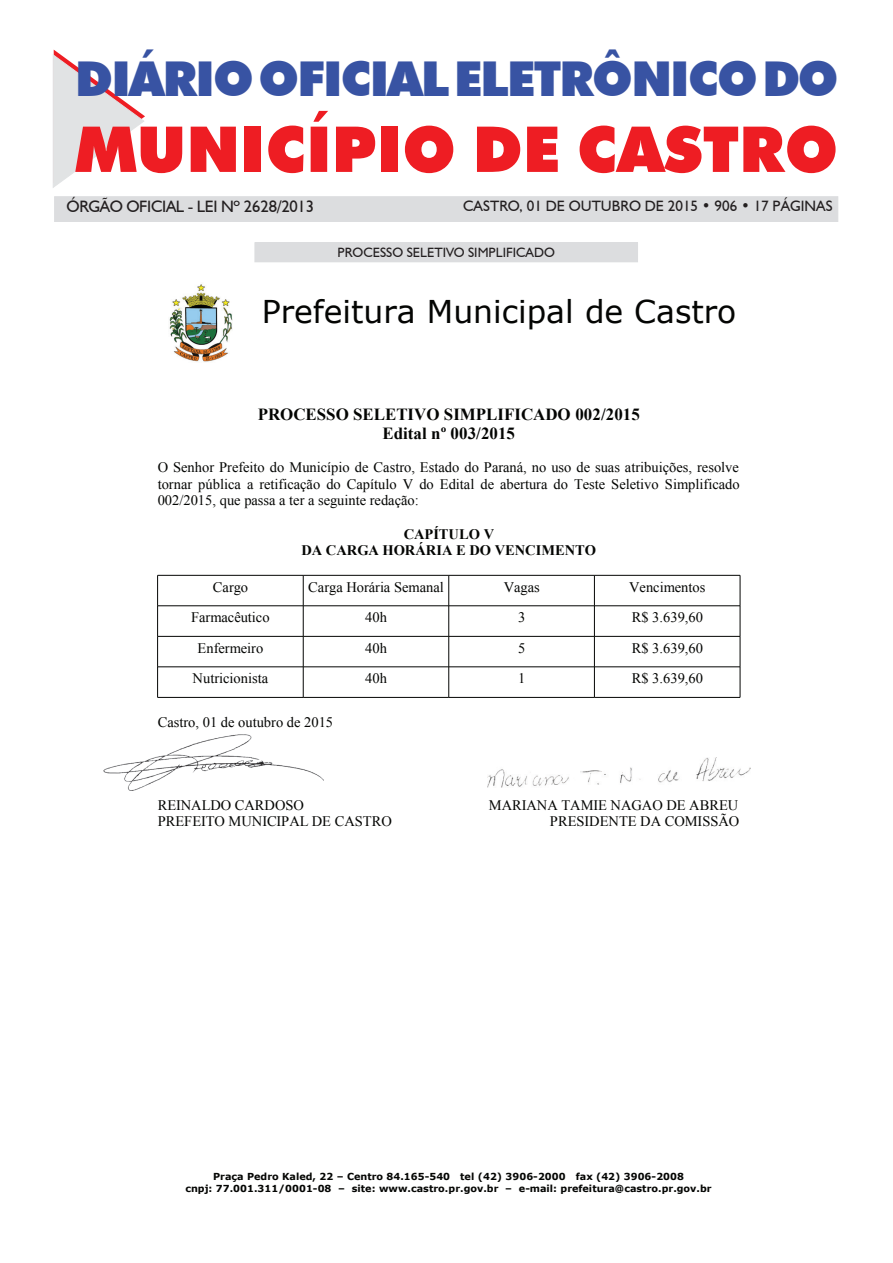
<style>
.page{position:relative;width:893px;height:1263px;background:#fff}
.page>*{position:absolute;margin:0;border:0;box-sizing:border-box;transform-origin:0 0}
.t1{font:900 63.3px "Futura BT";color:#ee1d23}
.t2{font:900 48px "Futura BT";letter-spacing:-.035em;color:#3853a3}
.t3{font:31.35px "Verdana";color:#040503}
.t4{font:700 16.95px/19.4px "Times New Roman";color:#040503;text-align:center}
.t5{font:16.5px "Humanist 521 BT";letter-spacing:-.02em;color:#231f20}
.t6{font:15px "Humanist 521 BT";color:#231f20}
.t7{font:14.55px/16.5px "Times New Roman";color:#040503;text-align:justify}
.t8{font:700 14.55px/16.5px "Times New Roman";color:#040503;text-align:center}
.t9{font:13.5px "Humanist 521 BT";color:#231f20}
.t10{font:700 9.6px/11.6px "Verdana";color:#040503;text-align:center}
</style>
<div class="page">
<svg style="left:53px;top:50px;width:92px;height:138px"></svg>
<div style="left:54px;top:196px;width:784px;height:26px;background:#dcdddf"></div>
<div style="left:255px;top:243px;width:382px;height:19px;background:#dcdddf"></div>
<div style="left:255px;top:242px;width:383px;height:20px;border:1px solid #dcdddf"></div>
<hr style="left:158px;top:575px;width:145px;height:1px;background:#040503">
<hr style="left:303px;top:575px;width:146px;height:1px;background:#040503">
<hr style="left:449px;top:575px;width:145px;height:1px;background:#040503">
<hr style="left:594px;top:575px;width:146px;height:1px;background:#040503">
<hr style="left:158px;top:605px;width:145px;height:1px;background:#040503">
<hr style="left:303px;top:605px;width:146px;height:1px;background:#040503">
<hr style="left:449px;top:605px;width:145px;height:1px;background:#040503">
<hr style="left:594px;top:605px;width:146px;height:1px;background:#040503">
<hr style="left:158px;top:636px;width:145px;height:1px;background:#040503">
<hr style="left:303px;top:636px;width:146px;height:1px;background:#040503">
<hr style="left:449px;top:636px;width:145px;height:1px;background:#040503">
<hr style="left:594px;top:636px;width:146px;height:1px;background:#040503">
<hr style="left:158px;top:666px;width:145px;height:1px;background:#040503">
<hr style="left:303px;top:666px;width:146px;height:1px;background:#040503">
<hr style="left:449px;top:666px;width:145px;height:1px;background:#040503">
<hr style="left:594px;top:666px;width:146px;height:1px;background:#040503">
<hr style="left:158px;top:697px;width:145px;height:1px;background:#040503">
<hr style="left:303px;top:697px;width:146px;height:1px;background:#040503">
<hr style="left:449px;top:697px;width:145px;height:1px;background:#040503">
<hr style="left:594px;top:697px;width:146px;height:1px;background:#040503">
<hr style="left:157px;top:575px;width:1px;height:31px;background:#040503">
<hr style="left:157px;top:606px;width:1px;height:30px;background:#040503">
<hr style="left:157px;top:636px;width:1px;height:31px;background:#040503">
<hr style="left:157px;top:667px;width:1px;height:30px;background:#040503">
<hr style="left:303px;top:575px;width:1px;height:31px;background:#040503">
<hr style="left:303px;top:606px;width:1px;height:30px;background:#040503">
<hr style="left:303px;top:636px;width:1px;height:31px;background:#040503">
<hr style="left:303px;top:667px;width:1px;height:30px;background:#040503">
<hr style="left:448px;top:575px;width:1px;height:31px;background:#040503">
<hr style="left:448px;top:606px;width:1px;height:30px;background:#040503">
<hr style="left:448px;top:636px;width:1px;height:31px;background:#040503">
<hr style="left:448px;top:667px;width:1px;height:30px;background:#040503">
<hr style="left:594px;top:575px;width:1px;height:31px;background:#040503">
<hr style="left:594px;top:606px;width:1px;height:30px;background:#040503">
<hr style="left:594px;top:636px;width:1px;height:31px;background:#040503">
<hr style="left:594px;top:667px;width:1px;height:30px;background:#040503">
<hr style="left:740px;top:575px;width:1px;height:31px;background:#040503">
<hr style="left:740px;top:606px;width:1px;height:30px;background:#040503">
<hr style="left:740px;top:636px;width:1px;height:31px;background:#040503">
<hr style="left:740px;top:667px;width:1px;height:30px;background:#040503">
<img style="left:169px;top:284px;width:64px;height:78px">
<img style="left:103px;top:735px;width:221px;height:56px">
<img style="left:487px;top:757px;width:263px;height:30px">
<h2 class="t2" style="left:75px;top:50px;width:765px">DIÁRIO OFICIAL ELETRÔNICO DO</h2>
<h1 class="t1" style="left:75px;top:111px;width:765px">MUNICÍPIO DE CASTRO</h1>
<p class="t5" style="left:67px;top:196px;width:249px">ÓRGÃO OFICIAL - LEI Nº 2628/2013</p>
<p class="t6" style="left:463px;top:196px;width:371px">CASTRO, 01 DE OUTUBRO DE 2015 • 906 • 17 PÁGINAS</p>
<p class="t9" style="left:338px;top:244px;width:219px">PROCESSO SELETIVO SIMPLIFICADO</p>
<h3 class="t3" style="left:262px;top:299px;width:476px">Prefeitura Municipal de Castro</h3>
<p class="t4" style="left:258px;top:404px;width:384px">PROCESSO SELETIVO SIMPLIFICADO 002/2015<br>Edital nº 003/2015</p>
<p class="t7" style="left:158px;top:459px;width:583px">O Senhor Prefeito do Município de Castro, Estado do Paraná, no uso de suas atribuições, resolve tornar pública a retificação do Capítulo V do Edital de abertura do Teste Seletivo Simplificado 002/2015, que passa a ter a seguinte redação:</p>
<p class="t8" style="left:301px;top:525px;width:296px">CAPÍTULO V<br>DA CARGA HORÁRIA E DO VENCIMENTO</p>
<p class="t7" style="left:213px;top:579px;width:37px">Cargo</p>
<p class="t7" style="left:308px;top:579px;width:137px">Carga Horária Semanal</p>
<p class="t7" style="left:504px;top:579px;width:37px">Vagas</p>
<p class="t7" style="left:629px;top:579px;width:78px">Vencimentos</p>
<p class="t7" style="left:191px;top:609px;width:80px">Farmacêutico</p>
<p class="t7" style="left:365px;top:609px;width:23px">40h</p>
<p class="t7" style="left:518px;top:609px;width:9px">3</p>
<p class="t7" style="left:632px;top:609px;width:73px">R$ 3.639,60</p>
<p class="t7" style="left:198px;top:640px;width:67px">Enfermeiro</p>
<p class="t7" style="left:365px;top:640px;width:23px">40h</p>
<p class="t7" style="left:518px;top:640px;width:9px">5</p>
<p class="t7" style="left:632px;top:640px;width:73px">R$ 3.639,60</p>
<p class="t7" style="left:193px;top:670px;width:77px">Nutricionista</p>
<p class="t7" style="left:365px;top:670px;width:23px">40h</p>
<p class="t7" style="left:518px;top:670px;width:9px">1</p>
<p class="t7" style="left:632px;top:670px;width:73px">R$ 3.639,60</p>
<p class="t7" style="left:158px;top:714px;width:177px">Castro, 01 de outubro de 2015</p>
<p class="t7" style="left:158px;top:797px;width:148px">REINALDO CARDOSO</p>
<p class="t7" style="left:489px;top:797px;width:251px">MARIANA TAMIE NAGAO DE ABREU</p>
<p class="t7" style="left:158px;top:813px;width:236px">PREFEITO MUNICIPAL DE CASTRO</p>
<p class="t7" style="left:550px;top:813px;width:191px">PRESIDENTE DA COMISSÃO</p>
<p class="t10" style="left:185px;top:1172px;width:528px">Praça Pedro Kaled, 22 – Centro 84.165-540 tel (42) 3906-2000 fax (42) 3906-2008<br>cnpj: 77.001.311/0001-08 – site: www.castro.pr.gov.br – e-mail: prefeitura@castro.pr.gov.br</p>
</div>
